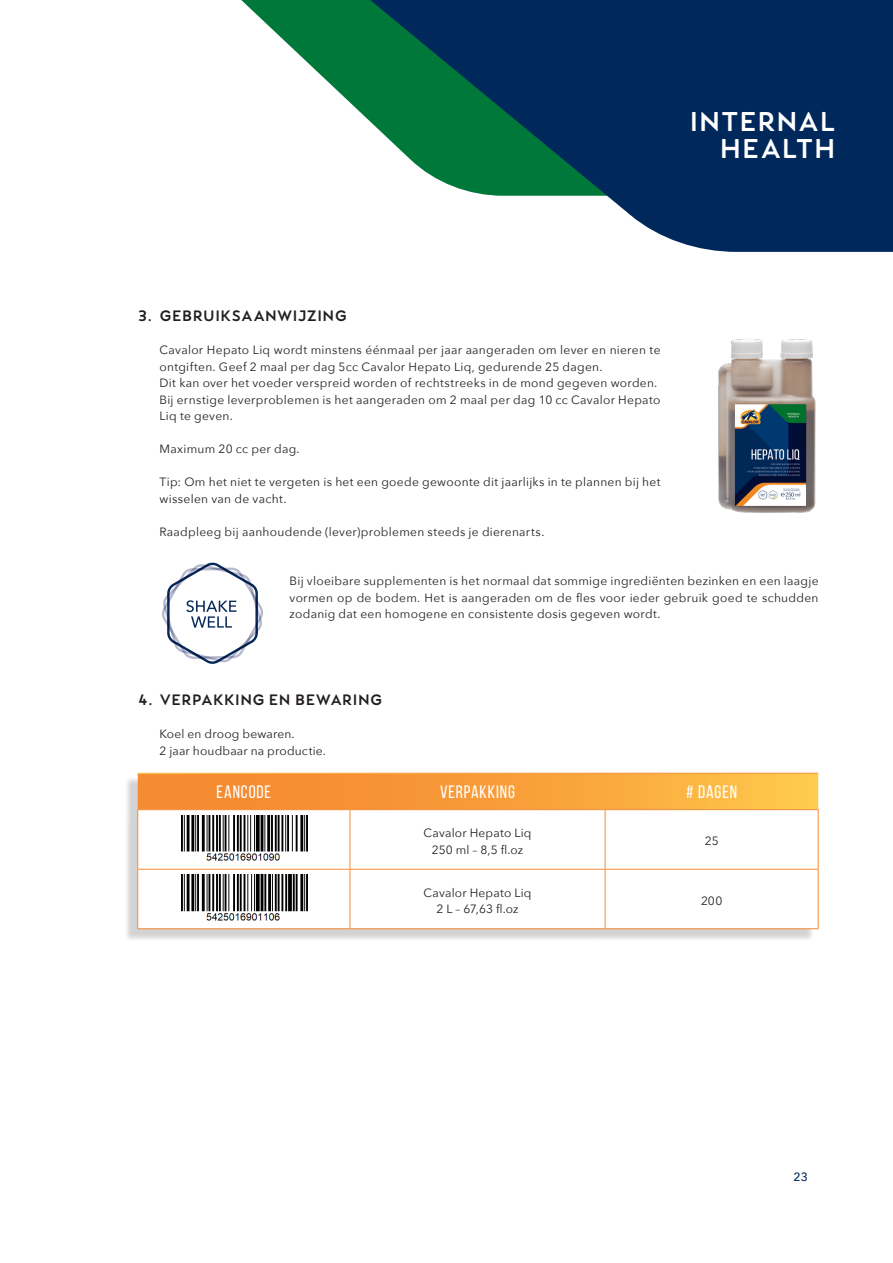
<style>
.page{position:relative;width:893px;height:1263px;background:#fff}
.page>*{position:absolute;margin:0;border:0;box-sizing:border-box;transform-origin:0 0}
.t1{font:27px "Buket Retro Basic";letter-spacing:.02em;color:#fff}
.t2{font:18px "Bebas Neue";letter-spacing:.05em;color:#fff}
.t3{font:15px "Buket Retro Basic";letter-spacing:.025em;color:#231f20}
.t4{font:12px/16.5px "Avenir Next";letter-spacing:.025em;color:#231f20}
.t5{font:500 12px "Avenir Next";color:#00285b}
</style>
<div class="page">
<svg style="left:241px;top:0;width:652px;height:252px;fill:#00285b"></svg>
<img style="left:718px;top:339px;width:98px;height:174px">
<div style="left:124px;top:777px;width:691px;height:165px;background:#231f20;opacity:.2"></div>
<svg style="left:138px;top:774px;width:680px;height:35px"></svg>
<svg style="left:138px;top:810px;width:680px;height:118px"></svg>
<hr style="left:137px;top:809px;width:213px;height:1px;background:#f58b32">
<hr style="left:350px;top:809px;width:255px;height:1px;background:#f58b32">
<hr style="left:605px;top:809px;width:214px;height:1px;background:#f58b32">
<hr style="left:137px;top:810px;width:1px;height:59px;background:#f58b32">
<hr style="left:350px;top:810px;width:1px;height:59px;background:#f58b32">
<hr style="left:605px;top:810px;width:1px;height:59px;background:#f58b32">
<hr style="left:818px;top:810px;width:1px;height:59px;background:#f58b32">
<hr style="left:137px;top:869px;width:1px;height:59px;background:#f58b32">
<hr style="left:350px;top:869px;width:1px;height:59px;background:#f58b32">
<hr style="left:605px;top:869px;width:1px;height:59px;background:#f58b32">
<hr style="left:818px;top:869px;width:1px;height:59px;background:#f58b32">
<hr style="left:137px;top:869px;width:213px;height:1px;background:#f58b32">
<hr style="left:350px;top:869px;width:255px;height:1px;background:#f58b32">
<hr style="left:605px;top:869px;width:214px;height:1px;background:#f58b32">
<hr style="left:137px;top:928px;width:213px;height:1px;background:#f58b32">
<hr style="left:350px;top:928px;width:255px;height:1px;background:#f58b32">
<hr style="left:605px;top:928px;width:214px;height:1px;background:#f58b32">
<img style="left:181px;top:816px;width:127px;height:47px">
<img style="left:181px;top:875px;width:127px;height:47px">
<svg style="left:162px;top:562px;width:101px;height:102px"></svg>
<p class="t1" style="left:690px;top:104px;width:147px">INTERNAL</p>
<p class="t1" style="left:720px;top:131px;width:117px">HEALTH</p>
<p class="t3" style="left:138px;top:306px;width:210px">3. GEBRUIKSAANWIJZING</p>
<p class="t4" style="left:159px;top:341px;width:503px">Cavalor Hepato Liq wordt minstens éénmaal per jaar aangeraden om lever en nieren te ontgiften. Geef 2 maal per dag 5cc Cavalor Hepato Liq, gedurende 25 dagen.</p>
<p class="t4" style="left:159px;top:374px;width:499px">Dit kan over het voeder verspreid worden of rechtstreeks in de mond gegeven worden.</p>
<p class="t4" style="left:159px;top:391px;width:502px">Bij ernstige leverproblemen is het aangeraden om 2 maal per dag 10 cc Cavalor Hepato<br>Liq te geven.</p>
<p class="t4" style="left:159px;top:440px;width:142px">Maximum 20 cc per dag.</p>
<p class="t4" style="left:159px;top:473px;width:503px">Tip: Om het niet te vergeten is het een goede gewoonte dit jaarlijks in te plannen bij het wisselen van de vacht.</p>
<p class="t4" style="left:159px;top:523px;width:386px">Raadpleeg bij aanhoudende (lever)problemen steeds je dierenarts.</p>
<p class="t4" style="left:290px;top:572px;width:530px;text-align:justify">Bij vloeibare supplementen is het normaal dat sommige ingrediënten bezinken en een laagje vormen op de bodem. Het is aangeraden om de fles voor ieder gebruik goed te schudden zodanig dat een homogene en consistente dosis gegeven wordt.</p>
<p class="t3" style="left:138px;top:690px;width:246px">4. VERPAKKING EN BEWARING</p>
<p class="t4" style="left:159px;top:725px;width:137px">Koel en droog bewaren.</p>
<p class="t4" style="left:159px;top:742px;width:168px">2 jaar houdbaar na productie.</p>
<p class="t2" style="left:217px;top:782px;width:56px">EANCODE</p>
<p class="t2" style="left:440px;top:782px;width:77px">VERPAKKING</p>
<p class="t2" style="left:686px;top:782px;width:52px"># DAGEN</p>
<p class="t4" style="left:424px;top:824px;width:109px">Cavalor Hepato Liq</p>
<p class="t4" style="left:432px;top:841px;width:93px">250 ml – 8,5 fl.oz</p>
<p class="t4" style="left:705px;top:832px;width:15px">25</p>
<p class="t4" style="left:424px;top:884px;width:109px">Cavalor Hepato Liq</p>
<p class="t4" style="left:437px;top:900px;width:83px">2 L – 67,63 fl.oz</p>
<p class="t4" style="left:701px;top:892px;width:23px">200</p>
<p class="t5" style="left:793px;top:1167px;width:16px">23</p>
</div>
